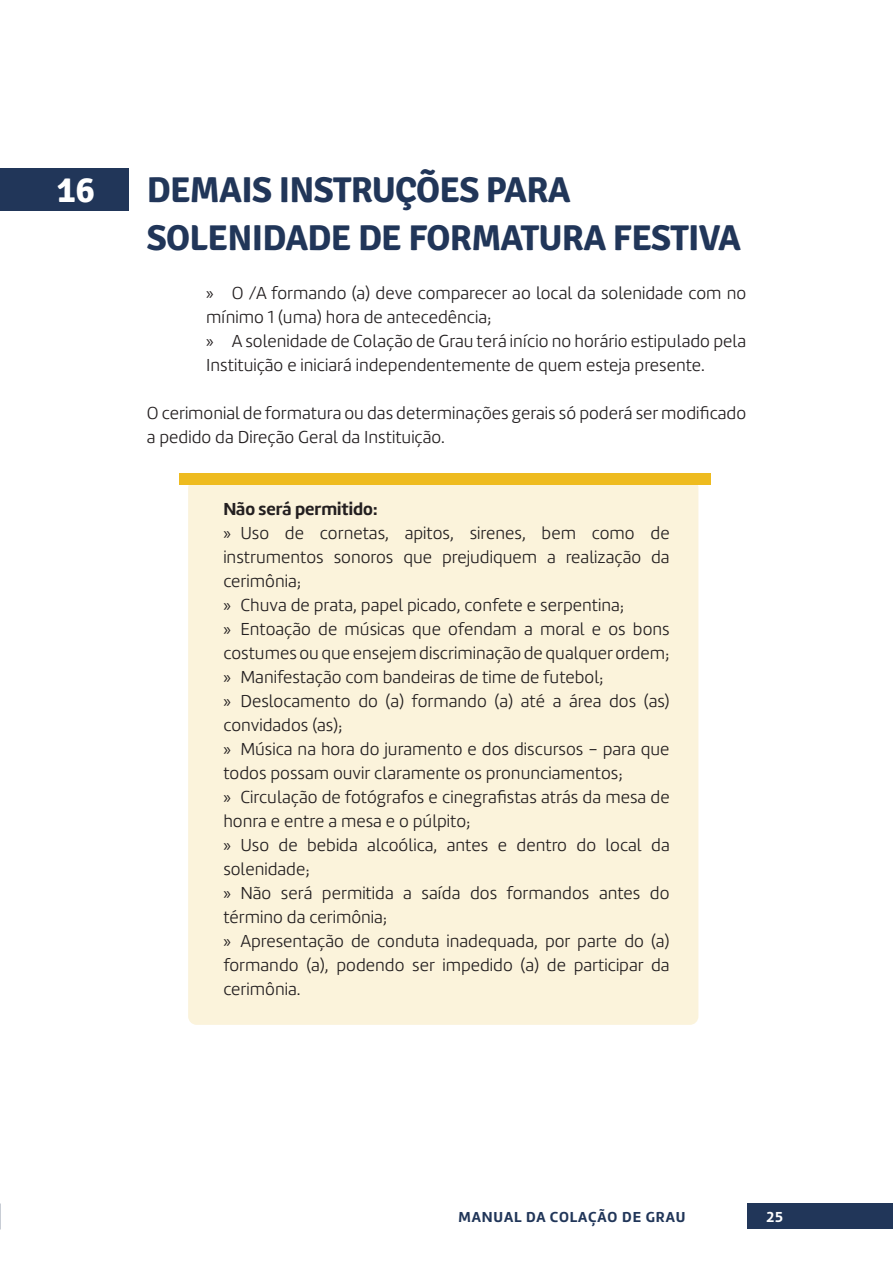
<style>
.page{position:relative;width:893px;height:1263px;background:#fff}
.page>*{position:absolute;margin:0;border:0;box-sizing:border-box;transform-origin:0 0}
.t1{font:700 36px/48px "Signika";letter-spacing:-.02em;color:#213659}
.t2{font:700 36px "Signika";color:#fff}
.t3{font:18px/24px "Amelia Basic Light";color:#231f20}
.t4{font:18px "Amelia Basic Bold";color:#231f20}
.t5{font:15px "Amelia Basic Bold";letter-spacing:.06em;color:#213659}
.t6{font:15px "Amelia Basic Bold";color:#fff}
.s1{color:#213659}
.s2{font-family:"Myriad Pro"}
</style>
<div class="page">
<div style="left:748px;top:1203px;width:145px;height:26px;background:#213659"></div>
<div style="left:188px;top:479px;width:510px;height:546px;background:#fbf3db;border-radius:9px"></div>
<div style="left:179px;top:473px;width:531px;height:11px;background:#eebb1f"></div>
<div style="left:0;top:168px;width:129px;height:42px;background:#213659"></div>
<h1 class="t2" style="left:38px;top:168px;width:59px"><span class="s1">0</span>16</h1>
<h1 class="t1" style="left:147px;top:166px;width:596px">DEMAIS INSTRUÇÕES PARA<br>SOLENIDADE DE FORMATURA FESTIVA</h1>
<p class="t3" style="left:206px;top:281px;width:541px"><span class="s2">»</span> O /A formando (a) deve comparecer ao local da solenidade com no mínimo 1 (uma) hora de antecedência;<br><span class="s2">»</span> A solenidade de Colação de Grau terá início no horário estipulado pela Instituição e iniciará independentemente de quem esteja presente.</p>
<p class="t3" style="left:147px;top:401px;width:601px">O cerimonial de formatura ou das determinações gerais só poderá ser modificado a pedido da Direção Geral da Instituição.</p>
<p class="t4" style="left:223px;top:498px;width:156px">Não será permitido:</p>
<p class="t3" style="left:223px;top:521px;width:448px"><span class="s2">»</span> Uso de cornetas, apitos, sirenes, bem como de instrumentos sonoros que prejudiquem a realização da cerimônia;<br><span class="s2">»</span> Chuva de prata, papel picado, confete e serpentina;<br><span class="s2">»</span> Entoação de músicas que ofendam a moral e os bons costumes ou que ensejem discriminação de qualquer ordem; <span class="s2">»</span> Manifestação com bandeiras de time de futebol;<br><span class="s2">»</span> Deslocamento do (a) formando (a) até a área dos (as) convidados (as);<br><span class="s2">»</span> Música na hora do juramento e dos discursos – para que todos possam ouvir claramente os pronunciamentos;<br><span class="s2">»</span> Circulação de fotógrafos e cinegrafistas atrás da mesa de honra e entre a mesa e o púlpito;<br><span class="s2">»</span> Uso de bebida alcoólica, antes e dentro do local da solenidade;<br><span class="s2">»</span> Não será permitida a saída dos formandos antes do término da cerimônia;<br><span class="s2">»</span> Apresentação de conduta inadequada, por parte do (a) formando (a), podendo ser impedido (a) de participar da cerimônia.</p>
<p class="t5" style="left:458px;top:1208px;width:228px">MANUAL DA COLAÇÃO DE GRAU</p>
<p class="t6" style="left:766px;top:1208px;width:18px">25</p>
</div>
